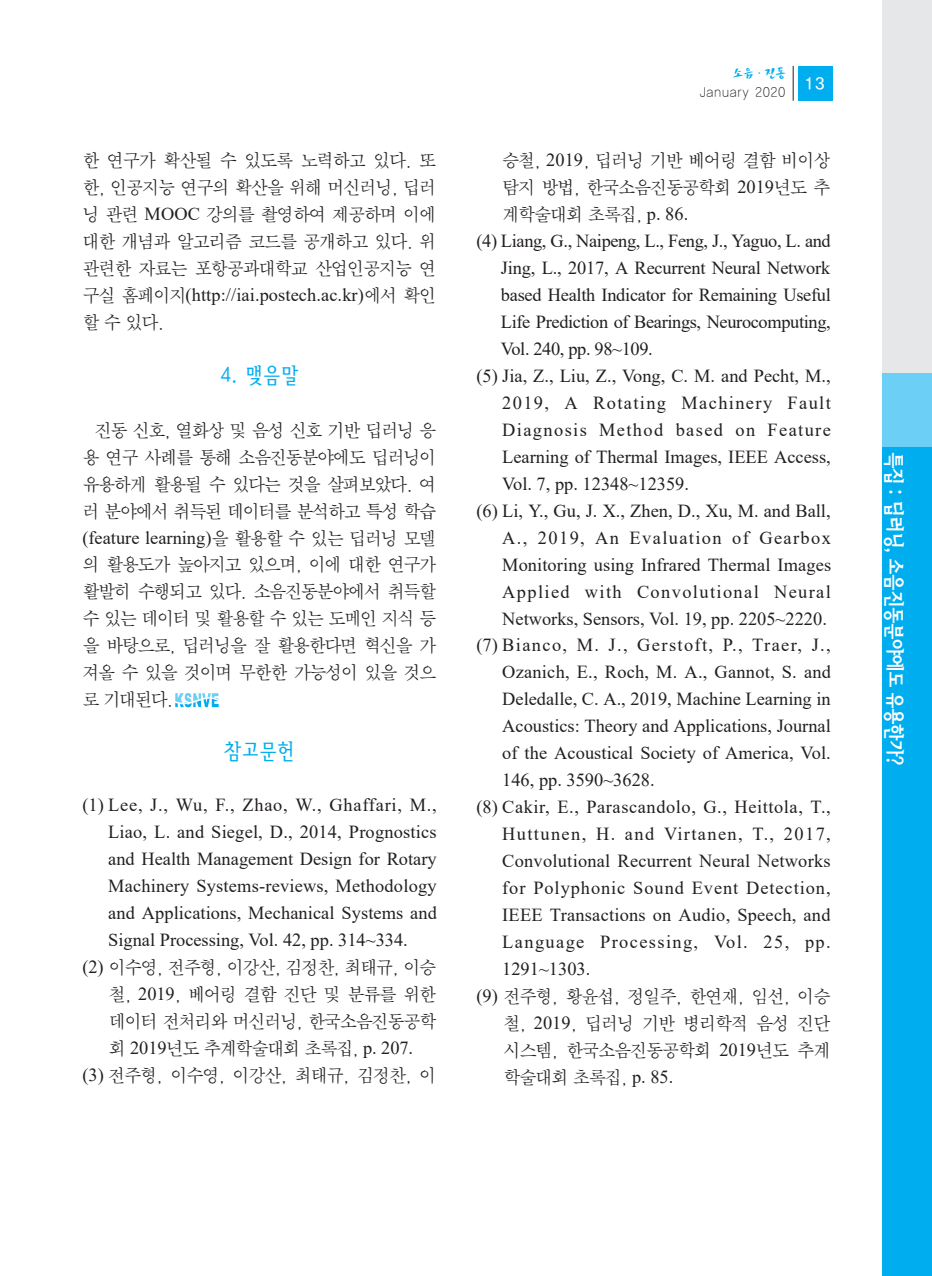
<style>
.page{position:relative;width:932px;height:1276px;background:#fff}
.page>*{position:absolute;margin:0;border:0;box-sizing:border-box;transform-origin:0 0}
.t1{font:21.88px "Bird L";letter-spacing:-.11em;color:#00aeef;scale:.9 1}
.t2{font:21px "Bird M";letter-spacing:-.155em;color:#fff;scale:.9 1}
.t3{font:18.38px "Times New Roman";letter-spacing:.005em;color:#231f20}
.t4{font:18.38px/26.9px "SM Amu";letter-spacing:-.085em;color:#231f20;text-align:justify;scale:.95 1}
.t5{font:18.38px "Times New Roman";letter-spacing:.075em;color:#231f20}
.t6{font:18.38px "Times New Roman";letter-spacing:-.02em;color:#231f20}
.t7{font:18.38px "Times New Roman";letter-spacing:.03em;color:#231f20}
.t8{font:18.38px "Times New Roman";letter-spacing:-.015em;color:#231f20}
.t9{font:18.38px "Times New Roman";letter-spacing:.04em;color:#231f20}
.t10{font:18.38px "Times New Roman";letter-spacing:.05em;color:#231f20}
.t11{font:15.75px "YGO13";color:#fff}
.t12{font:13.12px/18.9px "YGO11";letter-spacing:.005em;color:#231f20;text-align:right;scale:.9 1}
.s1{font-family:"Times New Roman"}
.s2{font-family:"San Da B";color:#00aeef}
</style>
<div class="page">
<div style="left:797px;top:66px;width:35px;height:35px;background:#00aeef"></div>
<hr style="left:792px;top:66px;width:1px;height:35px;background:#231f20">
<div style="left:882px;top:0;width:50px;height:373px;background:#e6e7e9"></div>
<div style="left:882px;top:373px;width:50px;height:74px;background:#6bcff6"></div>
<div style="left:882px;top:447px;width:50px;height:828px;background:#00aeef"></div>
<svg style="left:175px;top:693px;width:44px;height:14px"></svg>
<p class="t4" style="left:82px;top:148px;width:374px">한 연구가 확산될 수 있도록 노력하고 있다. 또 한, 인공지능 연구의 확산을 위해 머신러닝, 딥러 닝 관련 <span class="s1">MOOC</span> 강의를 촬영하여 제공하며 이에 대한 개념과 알고리즘 코드를 공개하고 있다. 위 관련한 자료는 포항공과대학교 산업인공지능 연 구실 홈페이지<span class="s1">(http://iai.postech.ac.kr)</span>에서 확인 할 수 있다.</p>
<p class="t1" style="left:219px;top:365px;width:91px">4. 맺음말</p>
<p class="t4" style="left:82px;top:418px;width:374px;text-indent:12px">진동 신호, 열화상 및 음성 신호 기반 딥러닝 응 용 연구 사례를 통해 소음진동분야에도 딥러닝이 유용하게 활용될 수 있다는 것을 살펴보았다. 여 러 분야에서 취득된 데이터를 분석하고 특성 학습 <span class="s1">(feature learning)</span>을 활용할 수 있는 딥러닝 모델 의 활용도가 높아지고 있으며, 이에 대한 연구가 활발히 수행되고 있다. 소음진동분야에서 취득할 수 있는 데이터 및 활용할 수 있는 도메인 지식 등 을 바탕으로, 딥러닝을 잘 활용한다면 혁신을 가 져올 수 있을 것이며 무한한 가능성이 있을 것으 로 기대된다.</p>
<p class="t1" style="left:223px;top:741px;width:82px">참고문헌</p>
<p class="t9" style="left:82px;top:792px;width:356px">(1) Lee, J., Wu, F., Zhao, W., Ghaffari, M.,</p>
<p class="t3" style="left:108px;top:819px;width:330px">Liao, L. and Siegel, D., 2014, Prognostics</p>
<p class="t3" style="left:108px;top:845px;width:330px">and Health Management Design for Rotary</p>
<p class="t3" style="left:108px;top:872px;width:330px">Machinery Systems-reviews, Methodology</p>
<p class="t3" style="left:108px;top:899px;width:330px">and Applications, Mechanical Systems and</p>
<p class="t3" style="left:108px;top:926px;width:301px">Signal Processing, Vol. 42, pp. 314~334.</p>
<p class="t4" style="left:82px;top:954px;width:374px"><span class="s1">(2)</span> 이수영, 전주형, 이강산, 김정찬, 최태규, 이승</p>
<p class="t4" style="left:109px;top:981px;width:346px">철, <span class="s1">2019</span>, 베어링 결함 진단 및 분류를 위한</p>
<p class="t4" style="left:109px;top:1008px;width:347px">데이터 전처리와 머신러닝, 한국소음진동공학</p>
<p class="t4" style="left:109px;top:1035px;width:322px">회 <span class="s1">2019</span>년도 추계학술대회 초록집, <span class="s1">p. 207.</span></p>
<p class="t4" style="left:82px;top:1062px;width:374px"><span class="s1">(3)</span> 전주형, 이수영, 이강산, 최태규, 김정찬, 이</p>
<p class="t12" style="left:699px;top:65px;width:97px"><span class="s2">소음·진동<br></span>January 2020</p>
<p class="t11" style="left:805px;top:76px;width:22px">13</p>
<p class="t4" style="left:502px;top:148px;width:347px">승철, <span class="s1">2019</span>, 딥러닝 기반 베어링 결함 비이상</p>
<p class="t4" style="left:502px;top:175px;width:347px">탐지 방법, 한국소음진동공학회 <span class="s1">2019</span>년도 추</p>
<p class="t4" style="left:502px;top:202px;width:197px">계학술대회 초록집, <span class="s1">p. 86.</span></p>
<p class="t6" style="left:476px;top:228px;width:356px">(4) Liang, G., Naipeng, L., Feng, J., Yaguo, L. and</p>
<p class="t3" style="left:501px;top:255px;width:331px">Jing, L., 2017, A Recurrent Neural Network</p>
<p class="t8" style="left:501px;top:282px;width:331px">based Health Indicator for Remaining Useful</p>
<p class="t6" style="left:501px;top:309px;width:331px">Life Prediction of Bearings, Neurocomputing,</p>
<p class="t6" style="left:501px;top:336px;width:153px">Vol. 240, pp. 98~109.</p>
<p class="t3" style="left:476px;top:363px;width:356px">(5) Jia, Z., Liu, Z., Vong, C. M. and Pecht, M.,</p>
<p class="t5" style="left:502px;top:389px;width:330px">2019, A Rotating Machinery Fault</p>
<p class="t5" style="left:502px;top:416px;width:330px">Diagnosis Method based on Feature</p>
<p class="t3" style="left:502px;top:443px;width:330px">Learning of Thermal Images, IEEE Access,</p>
<p class="t3" style="left:502px;top:470px;width:188px">Vol. 7, pp. 12348~12359.</p>
<p class="t3" style="left:476px;top:497px;width:356px">(6) Li, Y., Gu, J. X., Zhen, D., Xu, M. and Ball,</p>
<p class="t5" style="left:502px;top:524px;width:330px">A., 2019, An Evaluation of Gearbox</p>
<p class="t3" style="left:502px;top:551px;width:330px">Monitoring using Infrared Thermal Images</p>
<p class="t5" style="left:502px;top:578px;width:330px">Applied with Convolutional Neural</p>
<p class="t3" style="left:502px;top:605px;width:326px">Networks, Sensors, Vol. 19, pp. 2205~2220.</p>
<p class="t5" style="left:476px;top:632px;width:356px">(7) Bianco, M. J., Gerstoft, P., Traer, J.,</p>
<p class="t3" style="left:502px;top:659px;width:330px">Ozanich, E., Roch, M. A., Gannot, S. and</p>
<p class="t3" style="left:502px;top:686px;width:330px">Deledalle, C. A., 2019, Machine Learning in</p>
<p class="t3" style="left:502px;top:713px;width:330px">Acoustics: Theory and Applications, Journal</p>
<p class="t3" style="left:502px;top:740px;width:330px">of the Acoustical Society of America, Vol.</p>
<p class="t3" style="left:502px;top:767px;width:154px">146, pp. 3590~3628.</p>
<p class="t7" style="left:476px;top:794px;width:356px">(8) Cakir, E., Parascandolo, G., Heittola, T.,</p>
<p class="t5" style="left:502px;top:821px;width:330px">Huttunen, H. and Virtanen, T., 2017,</p>
<p class="t3" style="left:502px;top:848px;width:330px">Convolutional Recurrent Neural Networks</p>
<p class="t10" style="left:502px;top:875px;width:330px">for Polyphonic Sound Event Detection,</p>
<p class="t3" style="left:502px;top:902px;width:330px">IEEE Transactions on Audio, Speech, and</p>
<p class="t5" style="left:502px;top:929px;width:330px">Language Processing, Vol. 25, pp.</p>
<p class="t3" style="left:502px;top:956px;width:90px">1291~1303.</p>
<p class="t4" style="left:476px;top:984px;width:374px"><span class="s1">(9)</span> 전주형, 황윤섭, 정일주, 한연재, 임선, 이승</p>
<p class="t4" style="left:503px;top:1010px;width:346px">철, <span class="s1">2019</span>, 딥러닝 기반 병리학적 음성 진단</p>
<p class="t4" style="left:503px;top:1037px;width:346px">시스템, 한국소음진동공학회 <span class="s1">2019</span>년도 추계</p>
<p class="t4" style="left:503px;top:1064px;width:180px">학술대회 초록집, <span class="s1">p. 85.</span></p>
<p class="t2" style="left:903px;top:451px;width:352px;rotate:90deg">특집 : 딥러닝, 소음진동분야에도 유용한가?</p>
</div>
